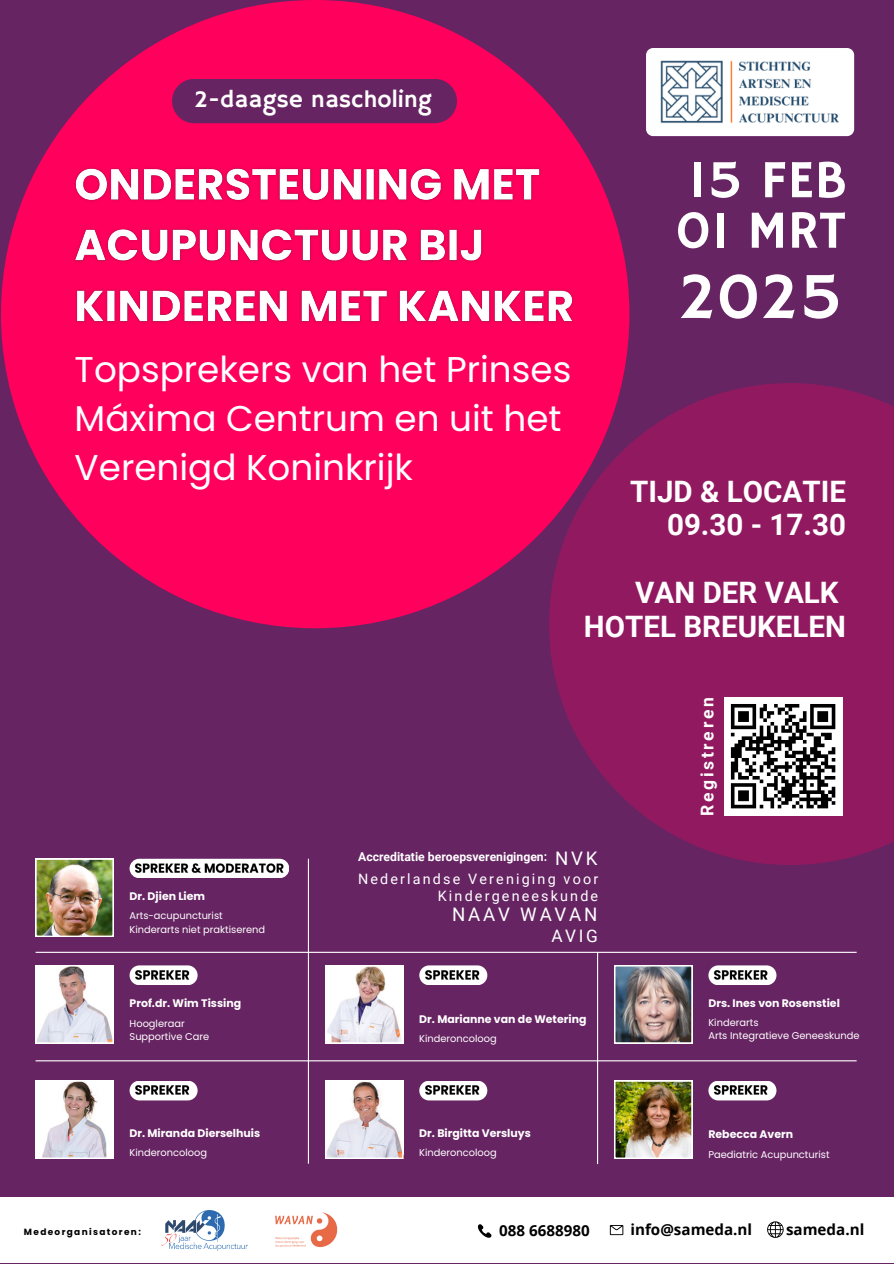
<style>
.page{position:relative;width:894px;height:1264px;background:#fff}
.page>*{position:absolute;margin:0;border:0;box-sizing:border-box;transform-origin:0 0}
.t1{font:65.85px "Hammersmith One";color:#fff}
.t2{font:53.85px/50.4px "Hammersmith One";color:#fff}
.t3{font:35.7px/49.1px "Poppins";color:#fff}
.t4{font:700 29.55px/33.9px "Roboto";color:#fff;text-align:right}
.t5{font:24.15px "Hammersmith One";color:#fff}
.t6{font:18.6px "Roboto";letter-spacing:.15em;color:#fff}
.t7{font:700 17.55px "Roboto";letter-spacing:.15em;color:#fff}
.t8{font:17.25px "Roboto";color:#fff}
.t9{font:700 15.15px "Open Sans";color:#000}
.t10{font:14.4px/16.8px "Roboto";letter-spacing:.15em;color:#fff;text-align:right}
.t11{font:700 12.15px "Roboto";color:#fff}
.t12{font:700 10.95px "Poppins";color:#fff}
.t13{font:9.9px "Poppins";color:#fff}
.t14{font:700 9px "Poppins";letter-spacing:.15em;color:#000}
</style>
<div class="page">
<div style="left:0;top:0;width:893px;height:1263px;background:#662462"></div>
<div style="left:1px;top:0;width:628px;height:628px;background:#ff005c;border-radius:50%"></div>
<svg style="left:549px;top:383px;width:344px;height:482px;fill:#911960"></svg>
<svg style="left:36px;top:965px;width:77px;height:78px;background:#e3dee2"></svg>
<hr style="left:36px;top:1060px;width:820px;height:1px;background:#fff">
<hr style="left:308px;top:858px;width:1px;height:305px;background:#fff">
<svg style="left:129px;top:966px;width:68px;height:19px"></svg>
<div style="left:172px;top:79px;width:285px;height:44px;background:#662462;border-radius:22px"></div>
<div style="left:646px;top:48px;width:207px;height:88px;background:#fff;border-radius:7px"></div>
<img style="left:660px;top:60px;width:179px;height:64px">
<div style="left:0;top:1197px;width:893px;height:66px;background:#fff"></div>
<svg style="left:478px;top:1224px;width:13px;height:14px"></svg>
<svg style="left:609px;top:1225px;width:14px;height:10px"></svg>
<svg style="left:767px;top:1221px;width:16px;height:16px"></svg>
<img style="left:162px;top:1210px;width:85px;height:40px">
<img style="left:275px;top:1212px;width:63px;height:36px">
<hr style="left:36px;top:951px;width:820px;height:1px;background:#fff">
<svg style="left:36px;top:1080px;width:77px;height:78px;background:#ded8db"></svg>
<svg style="left:129px;top:1081px;width:68px;height:19px"></svg>
<img style="left:325px;top:965px;width:78px;height:78px">
<svg style="left:419px;top:966px;width:68px;height:19px"></svg>
<svg style="left:325px;top:1080px;width:78px;height:78px;background:#e6dee0"></svg>
<svg style="left:419px;top:1081px;width:68px;height:19px"></svg>
<img style="left:614px;top:965px;width:78px;height:78px">
<svg style="left:708px;top:965px;width:68px;height:20px"></svg>
<hr style="left:597px;top:952px;width:1px;height:211px;background:#fff">
<img style="left:36px;top:858px;width:77px;height:78px">
<svg style="left:129px;top:858px;width:160px;height:20px"></svg>
<img style="left:614px;top:1080px;width:78px;height:78px">
<svg style="left:708px;top:1081px;width:68px;height:19px"></svg>
<img style="left:75px;top:167px;width:498px;height:156px">
<img style="left:134px;top:965px;width:57px;height:19px">
<img style="left:134px;top:1081px;width:57px;height:18px">
<img style="left:423px;top:965px;width:58px;height:19px">
<img style="left:423px;top:1081px;width:58px;height:18px">
<img style="left:712px;top:965px;width:57px;height:19px">
<img style="left:134px;top:858px;width:151px;height:19px">
<img style="left:712px;top:1081px;width:57px;height:18px">
<div style="left:723px;top:696px;width:119px;height:119px;background:#fff"></div>
<svg style="left:730px;top:704px;width:106px;height:105px"></svg>
<p class="t5" style="left:194px;top:85px;width:239px">2-daagse nascholing</p>
<p class="t3" style="left:75px;top:345px;width:498px">Topsprekers van het Prinses<br>Máxima Centrum en uit het<br>Verenigd Koninkrijk</p>
<p class="t2" style="left:675px;top:157px;width:172px">15 FEB<br>01 MRT</p>
<p class="t1" style="left:677px;top:258px;width:166px">2025</p>
<h5 class="t4" style="left:630px;top:474px;width:217px">TIJD &amp; LOCATIE<br>09.30 - 17.30</h5>
<h5 class="t4" style="left:583px;top:576px;width:263px">VAN DER VALK<br>HOTEL BREUKELEN</h5>
<p class="t7" style="left:696px;top:815px;width:120px;rotate:-90deg">Registreren</p>
<p class="t12" style="left:129px;top:888px;width:77px">Dr. Djien Liem</p>
<p class="t13" style="left:129px;top:908px;width:95px">Arts-acupuncturist</p>
<p class="t13" style="left:129px;top:922px;width:137px">Kinderarts niet praktiserend</p>
<p class="t6" style="left:555px;top:848px;width:44px">NVK</p>
<p class="t10" style="left:358px;top:870px;width:241px">Nederlandse Vereniging voor<br>Kindergeneeskunde</p>
<p class="t6" style="left:452px;top:903px;width:147px">NAAV WAVAN</p>
<p class="t8" style="left:551px;top:926px;width:48px">AVIG</p>
<p class="t11" style="left:358px;top:850px;width:190px">Accreditatie beroepsverenigingen:</p>
<p class="t12" style="left:129px;top:995px;width:113px">Prof.dr. Wim Tissing</p>
<p class="t13" style="left:129px;top:1016px;width:57px">Hoogleraar</p>
<p class="t13" style="left:129px;top:1029px;width:81px">Supportive Care</p>
<p class="t12" style="left:419px;top:1011px;width:169px">Dr. Marianne van de Wetering</p>
<p class="t13" style="left:419px;top:1031px;width:79px">Kinderoncoloog</p>
<p class="t12" style="left:708px;top:995px;width:133px">Drs. Ines von Rosenstiel</p>
<p class="t13" style="left:708px;top:1015px;width:52px">Kinderarts</p>
<p class="t13" style="left:708px;top:1029px;width:152px">Arts Integratieve Geneeskunde</p>
<p class="t12" style="left:129px;top:1125px;width:132px">Dr. Miranda Dierselhuis</p>
<p class="t13" style="left:129px;top:1145px;width:79px">Kinderoncoloog</p>
<p class="t12" style="left:419px;top:1125px;width:113px">Dr. Birgitta Versluys</p>
<p class="t13" style="left:419px;top:1145px;width:79px">Kinderoncoloog</p>
<p class="t12" style="left:708px;top:1126px;width:86px">Rebecca Avern</p>
<p class="t13" style="left:708px;top:1147px;width:123px">Paediatric Acupuncturist</p>
<p class="t14" style="left:24px;top:1225px;width:118px">Medeorganisatoren:</p>
<p class="t9" style="left:499px;top:1220px;width:92px">088 6688980</p>
<p class="t9" style="left:630px;top:1218px;width:123px">info@sameda.nl</p>
<p class="t9" style="left:785px;top:1218px;width:80px">sameda.nl</p>
</div>
